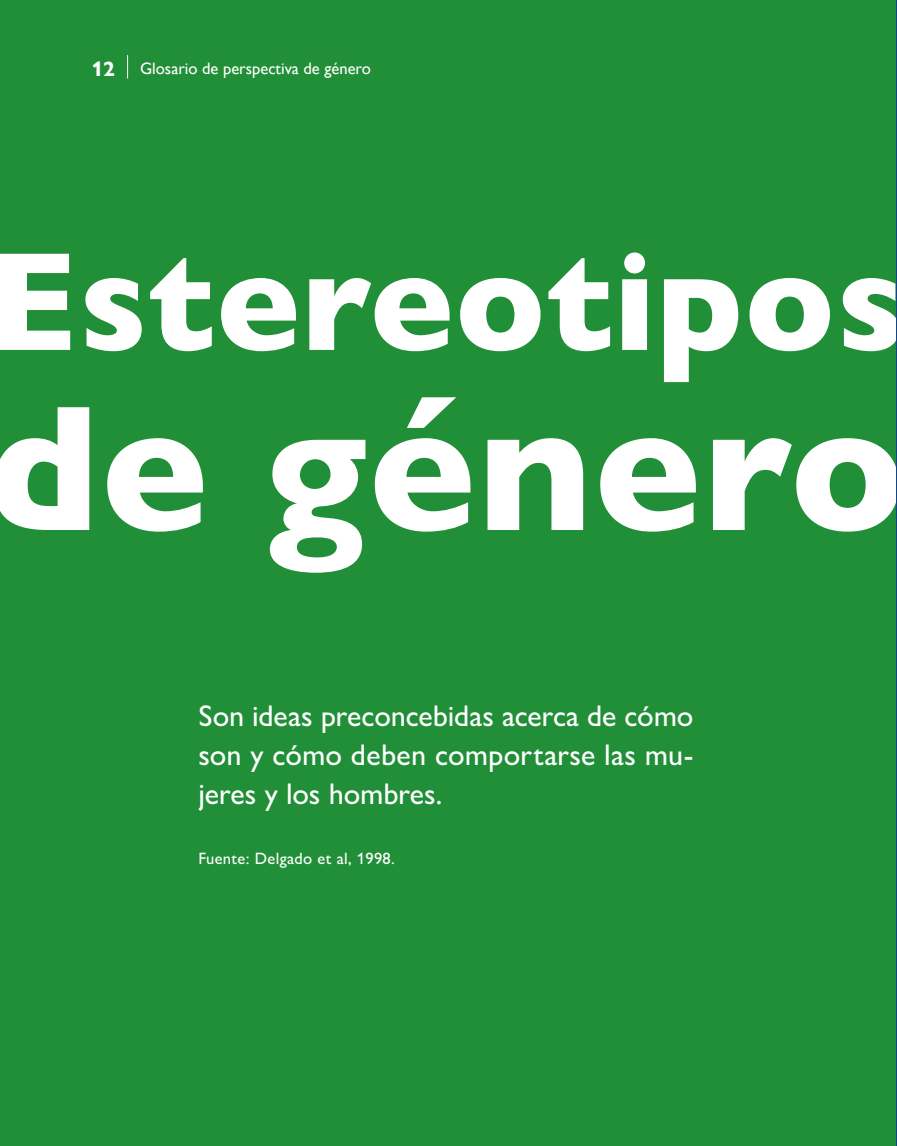
<style>
.page{position:relative;width:897px;height:1146px;background:#fff}
.page>*{position:absolute;margin:0;border:0;box-sizing:border-box;transform-origin:0 0}
.t1{font:800 180px "Gill Sans Nova";letter-spacing:.01em;color:#fff}
.t2{font:800 141px "Gill Sans Nova";letter-spacing:.01em;color:#fff}
.t3{font:500 30px/39px "Gill Sans Nova";color:#fff;text-align:justify}
.t4{font:16.5px "Gill Sans";color:#fff}
.t5{font:500 16.5px "Gill Sans Nova";letter-spacing:.02em;color:#fff}
.s1{font-family:"Gill Sans Nova";font-weight:700;font-size:21px}
</style>
<div class="page">
<div style="left:0;top:0;width:897px;height:1145px;background:#218f38"></div>
<svg style="left:127px;top:55px;width:1px;height:23px"></svg>
<p class="t4" style="left:91px;top:59px;width:281px"><span class="s1">12</span> Glosario de perspectiva de género</p>
<p class="t2" style="left:-12px;top:214px;width:918px">Estereotipos</p>
<p class="t1" style="left:-12px;top:356px;width:918px">de género</p>
<p class="t3" style="left:198px;top:696px;width:497px">Son ideas preconcebidas acerca de cómo son y cómo deben comportarse las mu&shy;jeres y los hombres.</p>
<p class="t5" style="left:198px;top:848px;width:198px">Fuente: Delgado et al, 1998.</p>
</div>
